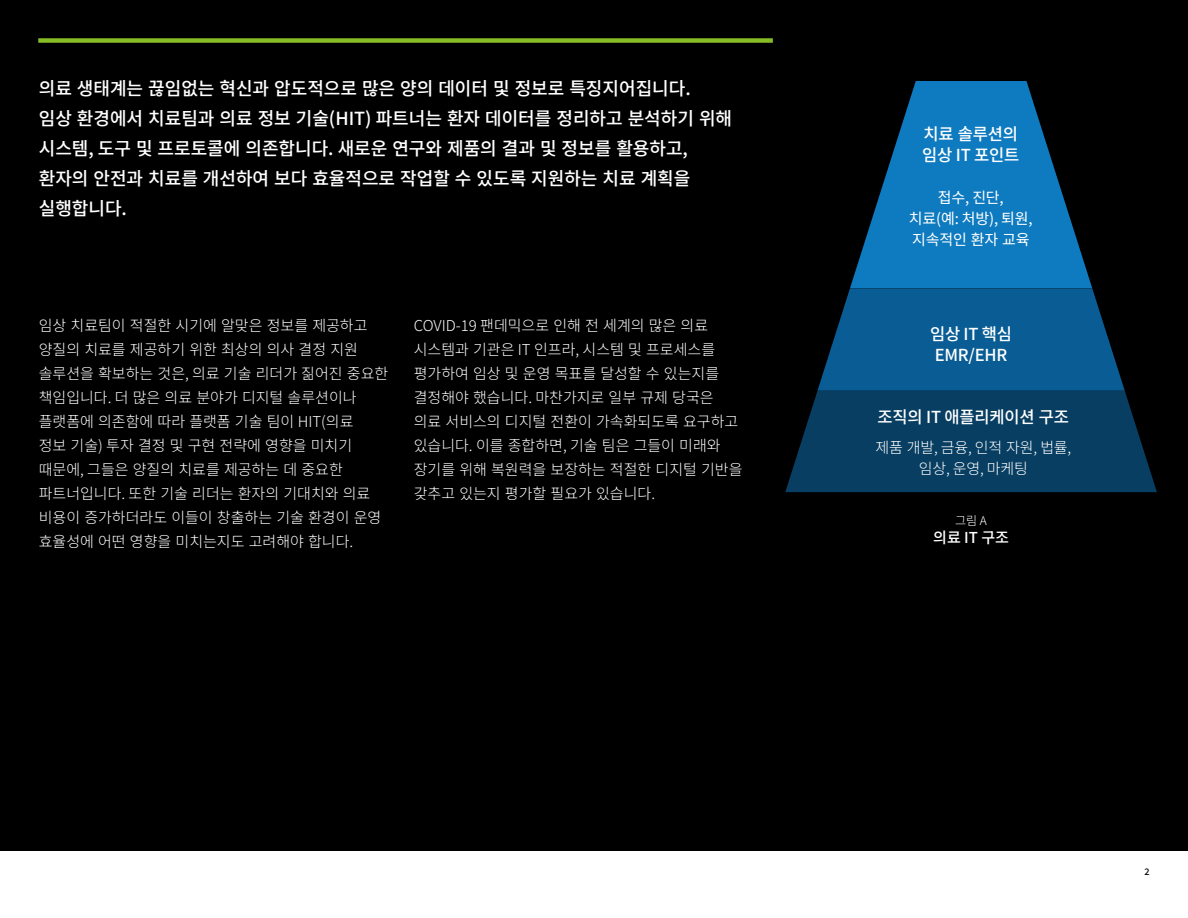
<style>
.page{position:relative;width:1188px;height:918px;background:#fff}
.page>*{position:absolute;margin:0;border:0;box-sizing:border-box;transform-origin:0 0}
.t1{font:100 18px/30px "Noto Sans KR";color:#fff}
.t2{font:100 16.5px/21px "Noto Sans KR";letter-spacing:-.01em;color:#fff}
.t3{font:100 15px/24px "Noto Sans KR";color:#fff}
.t4{font:100 12px "Noto Sans KR";color:#fff}
.t5{font:100 9px "Noto Sans KR";color:#000}
.s1{color:#000}
</style>
<div class="page">
<div style="left:0;top:0;width:1188px;height:850px;background:#000"></div>
<div style="left:38px;top:38px;width:735px;height:5px;background:#86bc25"></div>
<svg style="left:785px;top:288px;width:372px;height:204px"></svg>
<svg style="left:850px;top:81px;width:242px;height:207px;fill:#0e7abf"></svg>
<p class="t1" style="left:39px;top:74px;width:695px">의료 생태계는 끊임없는 혁신과 압도적으로 많은 양의 데이터 및 정보로 특징지어집니다.<br>임상 환경에서 치료팀과 의료 정보 기술(HIT) 파트너는 환자 데이터를 정리하고 분석하기 위해 시스템, 도구 및 프로토콜에 의존합니다. 새로운 연구와 제품의 결과 및 정보를 활용하고, 환자의 안전과 치료를 개선하여 보다 효율적으로 작업할 수 있도록 지원하는 치료 계획을 실행합니다.</p>
<p class="t3" style="left:39px;top:314px;width:351px">임상 치료팀이 적절한 시기에 알맞은 정보를 제공하고 양질의 치료를 제공하기 위한 최상의 의사 결정 지원 솔루션을 확보하는 것은, 의료 기술 리더가 짊어진 중요한 책임입니다. 더 많은 의료 분야가 디지털 솔루션이나 플랫폼에 의존함에 따라 플랫폼 기술 팀이 HIT(의료<br>정보 기술) 투자 결정 및 구현 전략에 영향을 미치기 때문에, 그들은 양질의 치료를 제공하는 데 중요한 파트너입니다. 또한 기술 리더는 환자의 기대치와 의료 비용이 증가하더라도 이들이 창출하는 기술 환경이 운영 효율성에 어떤 영향을 미치는지도 고려해야 합니다.</p>
<p class="t3" style="left:414px;top:314px;width:330px">COVID-19 팬데믹으로 인해 전 세계의 많은 의료 시스템과 기관은 IT 인프라, 시스템 및 프로세스를 평가하여 임상 및 운영 목표를 달성할 수 있는지를 결정해야 했습니다. 마찬가지로 일부 규제 당국은 의료 서비스의 디지털 전환이 가속화되도록 요구하고 있습니다. 이를 종합하면, 기술 팀은 그들이 미래와 장기를 위해 복원력을 보장하는 적절한 디지털 기반을 갖추고 있는지 평가할 필요가 있습니다.<span class="s1">For most</span></p>
<p class="t2" style="left:922px;top:124px;width:99px">치료 솔루션의 임상 IT 포인트</p>
<p class="t3" style="left:909px;top:187px;width:125px;line-height:21px;text-align:center">접수, 진단,<br>치료(예: 처방), 퇴원, 지속적인 환자 교육</p>
<p class="t2" style="left:930px;top:324px;width:84px">임상 IT 핵심<br>EMR/EHR</p>
<p class="t2" style="left:878px;top:407px;width:193px">조직의 IT 애플리케이션 구조</p>
<p class="t3" style="left:875px;top:437px;width:197px;line-height:21px;text-align:center">제품 개발, 금융, 인적 자원, 법률, 임상, 운영, 마케팅</p>
<p class="t4" style="left:955px;top:514px;width:33px">그림 A</p>
<p class="t3" style="left:933px;top:526px;width:77px">의료 IT 구조</p>
<p class="t5" style="left:1145px;top:867px;width:7px">2</p>
</div>
